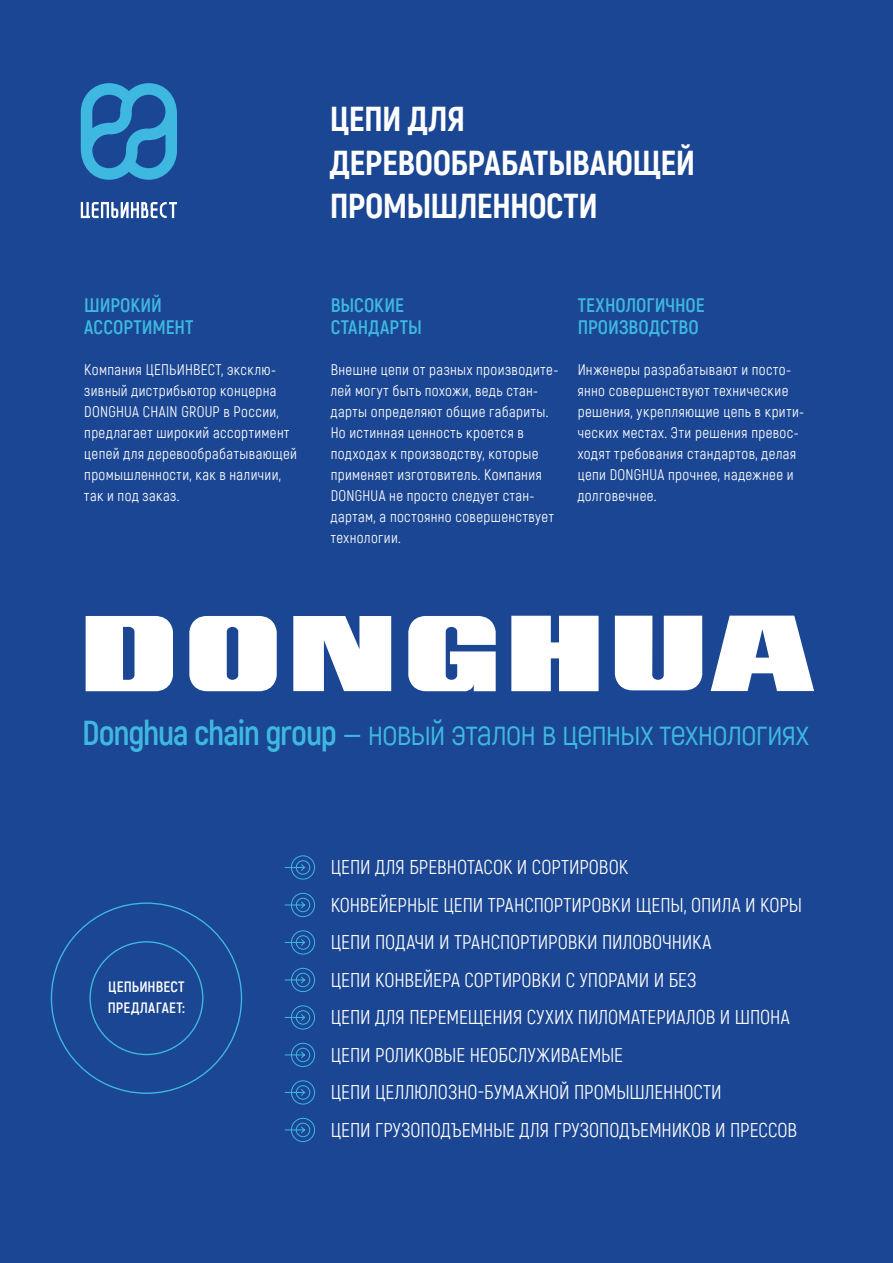
<style>
.page{position:relative;width:893px;height:1263px;background:#1b4693}
.page>*{position:absolute;margin:0;border:0;box-sizing:border-box;transform-origin:0 0}
.t1{font:34.5px "Akrobat";letter-spacing:-.025em;color:#3eb8e0}
.t2{font:800 34.5px/43.5px "Akrobat";letter-spacing:-.015em;color:#fff}
.t3{font:19.5px/37.5px "Akrobat";color:#fff}
.t4{font:700 19.5px/22.5px "Akrobat";letter-spacing:.005em;color:#3eb8e0}
.t5{font:15px/21px "Akrobat";letter-spacing:.025em;color:#fff}
.t6{font:700 15px/20.2px "Akrobat";letter-spacing:.01em;color:#fff}
.s1{font-weight:700}
</style>
<div class="page">
<svg style="left:86px;top:616px;width:87px;height:75px;background:#e5eaf3"></svg>
<svg style="left:189px;top:616px;width:88px;height:75px;background:#e0e6f0"></svg>
<svg style="left:615px;top:616px;width:87px;height:74px;background:#e1e7f1"></svg>
<svg style="left:408px;top:616px;width:88px;height:75px;background:#dce3ee"></svg>
<svg style="left:293px;top:616px;width:98px;height:75px;background:#e7ebf3"></svg>
<svg style="left:511px;top:616px;width:88px;height:75px;background:#eceff6"></svg>
<svg style="left:711px;top:616px;width:103px;height:75px"></svg>
<svg style="left:81px;top:83px;width:96px;height:97px"></svg>
<svg style="left:81px;top:202px;width:96px;height:16px"></svg>
<svg style="left:284px;top:901px;width:21px;height:8px"></svg>
<div style="left:296px;top:898px;width:14px;height:14px;border:1px solid #3eb8e0;border-radius:50%"></div>
<div style="left:291px;top:893px;width:24px;height:24px;border:1px solid #3eb8e0;border-radius:50%"></div>
<svg style="left:284px;top:1051px;width:21px;height:8px"></svg>
<div style="left:296px;top:1048px;width:14px;height:14px;border:1px solid #3eb8e0;border-radius:50%"></div>
<div style="left:291px;top:1043px;width:24px;height:24px;border:1px solid #3eb8e0;border-radius:50%"></div>
<svg style="left:284px;top:863px;width:22px;height:8px"></svg>
<div style="left:296px;top:860px;width:14px;height:14px;border:1px solid #3eb8e0;border-radius:50%"></div>
<div style="left:291px;top:855px;width:24px;height:24px;border:1px solid #3eb8e0;border-radius:50%"></div>
<svg style="left:284px;top:1013px;width:22px;height:8px"></svg>
<div style="left:296px;top:1010px;width:14px;height:14px;border:1px solid #3eb8e0;border-radius:50%"></div>
<div style="left:291px;top:1005px;width:24px;height:24px;border:1px solid #3eb8e0;border-radius:50%"></div>
<svg style="left:284px;top:938px;width:22px;height:8px"></svg>
<div style="left:296px;top:935px;width:14px;height:14px;border:1px solid #3eb8e0;border-radius:50%"></div>
<div style="left:291px;top:930px;width:24px;height:24px;border:1px solid #3eb8e0;border-radius:50%"></div>
<svg style="left:284px;top:1088px;width:22px;height:8px"></svg>
<div style="left:296px;top:1085px;width:14px;height:14px;border:1px solid #3eb8e0;border-radius:50%"></div>
<div style="left:291px;top:1080px;width:24px;height:24px;border:1px solid #3eb8e0;border-radius:50%"></div>
<svg style="left:284px;top:976px;width:21px;height:8px"></svg>
<div style="left:296px;top:973px;width:14px;height:14px;border:1px solid #3eb8e0;border-radius:50%"></div>
<div style="left:291px;top:968px;width:24px;height:24px;border:1px solid #3eb8e0;border-radius:50%"></div>
<svg style="left:284px;top:1126px;width:21px;height:8px"></svg>
<div style="left:296px;top:1123px;width:14px;height:14px;border:1px solid #3eb8e0;border-radius:50%"></div>
<div style="left:291px;top:1118px;width:24px;height:24px;border:1px solid #3eb8e0;border-radius:50%"></div>
<h2 class="t4" style="left:84px;top:293px;width:111px">ШИРОКИЙ<br>АССОРТИМЕНТ</h2>
<p class="t5" style="left:84px;top:359px;width:214px">Компания ЦЕПЬИНВЕСТ, эксклю&shy;зивный дистрибьютор концерна<br>DONGHUA CHAIN GROUP в России, предлагает широкий ассортимент цепей для деревообрабатывающей промышленности, как в наличии, так и под заказ.</p>
<h1 class="t2" style="left:330px;top:97px;width:367px">ЦЕПИ ДЛЯ<br>ДЕРЕВООБРАБАТЫВАЮЩЕЙ<br>ПРОМЫШЛЕННОСТИ</h1>
<h2 class="t4" style="left:331px;top:293px;width:93px">ВЫСОКИЕ<br>СТАНДАРТЫ</h2>
<p class="t5" style="left:331px;top:359px;width:229px">Внешне цепи от разных производите&shy;лей могут быть похожи, ведь стан&shy;дарты определяют общие габариты.<br>Но истинная ценность кроется в подходах к производству, которые применяет изготовитель. Компания<br>DONGHUA не просто следует стан&shy;дартам, а постоянно совершенствует технологии.</p>
<h2 class="t4" style="left:578px;top:293px;width:129px">ТЕХНОЛОГИЧНОЕ<br>ПРОИЗВОДСТВО</h2>
<p class="t5" style="left:578px;top:359px;width:228px">Инженеры разрабатывают и посто&shy;янно совершенствуют технические решения, укрепляющие цепь в крити&shy;ческих местах. Эти решения превос&shy;ходят требования стандартов, делая цепи DONGHUA прочнее, надежнее и долговечнее.</p>
<h1 class="t1" style="left:82px;top:713px;width:728px"><span class="s1">Donghua chain group</span> — новый эталон в цепных технологиях</h1>
<p class="t6" style="left:108px;top:977px;width:79px">ЦЕПЬИНВЕСТ<br>ПРЕДЛАГАЕТ:</p>
<p class="t3" style="left:331px;top:849px;width:473px">ЦЕПИ ДЛЯ БРЕВНОТАСОК И СОРТИРОВОК<br>КОНВЕЙЕРНЫЕ ЦЕПИ ТРАНСПОРТИРОВКИ ЩЕПЫ, ОПИЛА И КОРЫ ЦЕПИ ПОДАЧИ И ТРАНСПОРТИРОВКИ ПИЛОВОЧНИКА<br>ЦЕПИ КОНВЕЙЕРА СОРТИРОВКИ С УПОРАМИ И БЕЗ<br>ЦЕПИ ДЛЯ ПЕРЕМЕЩЕНИЯ СУХИХ ПИЛОМАТЕРИАЛОВ И ШПОНА ЦЕПИ РОЛИКОВЫЕ НЕОБСЛУЖИВАЕМЫЕ<br>ЦЕПИ ЦЕЛЛЮЛОЗНО-БУМАЖНОЙ ПРОМЫШЛЕННОСТИ<br>ЦЕПИ ГРУЗОПОДЪЕМНЫЕ ДЛЯ ГРУЗОПОДЪЕМНИКОВ И ПРЕССОВ</p>
</div>
